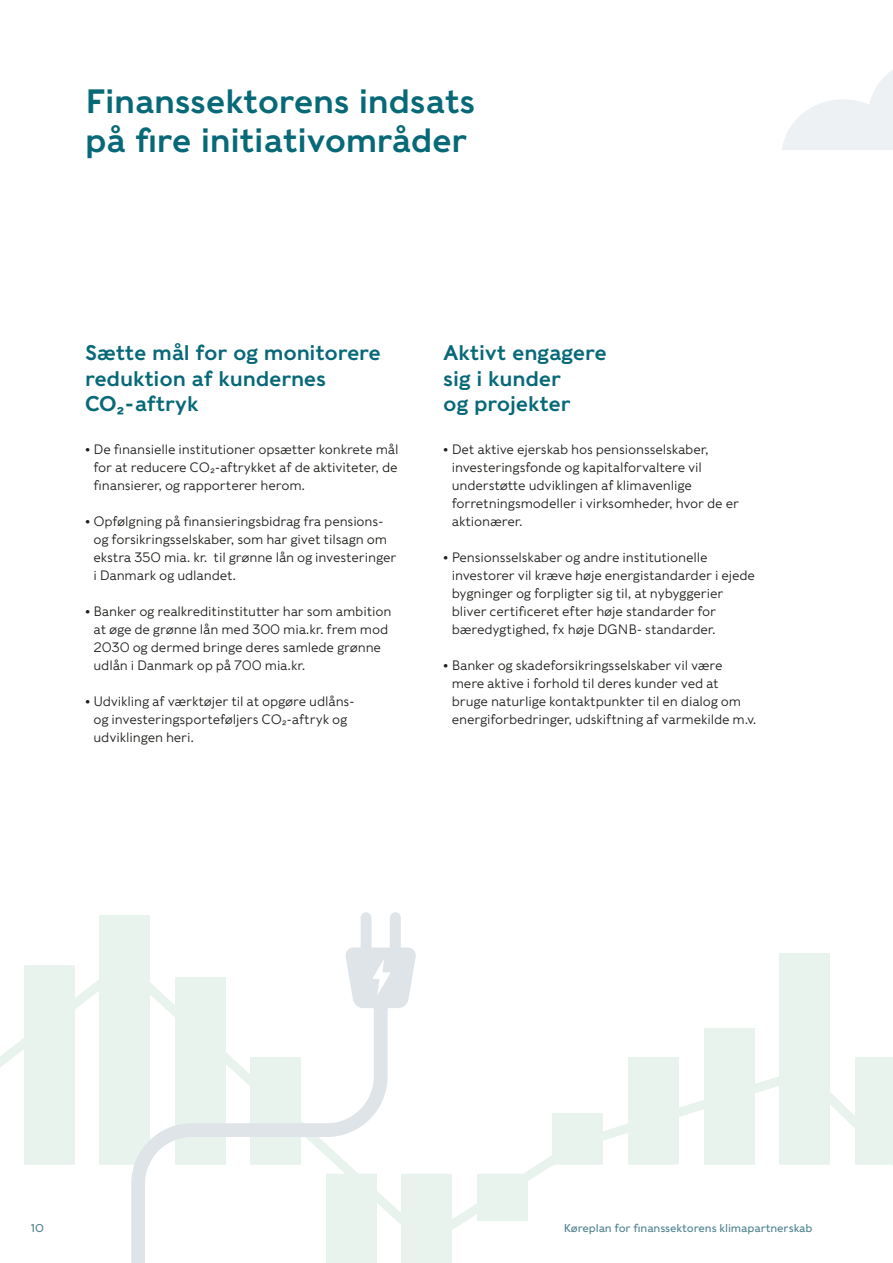
<style>
.page{position:relative;width:893px;height:1263px;background:#fff}
.page>*{position:absolute;margin:0;border:0;box-sizing:border-box;transform-origin:0 0}
.t1{font:33.45px/39px "Caslons Egyptian";letter-spacing:-.01em;color:#076978}
.t2{font:21px/25.5px "Caslons Egyptian";letter-spacing:-.01em;color:#076978}
.t3{font:300 13.5px/18px "Caslons Egyptian";letter-spacing:-.01em;color:#1d1d1b}
.t4{font:11.25px "Caslons Egyptian";letter-spacing:-.01em;color:#4c8190}
</style>
<div class="page">
<svg style="left:0;top:915px;width:893px;height:348px"></svg>
<svg style="left:782px;top:70px;width:111px;height:80px"></svg>
<svg style="left:124px;top:984px;width:270px;height:279px"></svg>
<svg style="left:345px;top:912px;width:71px;height:96px"></svg>
<h1 class="t1" style="left:85px;top:81px;width:392px">Finanssektorens indsats på fire initiativområder</h1>
<h2 class="t2" style="left:85px;top:339px;width:298px">Sætte mål for og monitorere reduktion af kundernes<br>CO -aftryk</h2>
<h2 class="t2" style="left:117px;top:401px;width:9px">²</h2>
<p class="t3" style="left:94px;top:440px;width:306px;text-align:justify;text-indent:-9px">• De finansielle institutioner opsætter konkrete mål for at reducere CO²-aftrykket af de aktiviteter, de finansierer, og rapporterer herom.</p>
<p class="t3" style="left:94px;top:512px;width:304px;text-indent:-9px">• Opfølgning på finansieringsbidrag fra pensions&shy;og forsikringsselskaber, som har givet tilsagn om ekstra 350 mia. kr. til grønne lån og investeringer i Danmark og udlandet.</p>
<p class="t3" style="left:94px;top:602px;width:299px;text-indent:-8px">• Banker og realkreditinstitutter har som ambition at øge de grønne lån med 300 mia.kr. frem mod 2030 og dermed bringe deres samlede grønne udlån i Danmark op på 700 mia.kr.</p>
<p class="t3" style="left:94px;top:692px;width:263px;text-indent:-9px">• Udvikling af værktøjer til at opgøre udlåns&shy;og investeringsporteføljers CO²-aftryk og udviklingen heri.</p>
<h2 class="t2" style="left:443px;top:339px;width:165px">Aktivt engagere sig i kunder<br>og projekter</h2>
<p class="t3" style="left:452px;top:440px;width:289px;text-indent:-9px">• Det aktive ejerskab hos pensionsselskaber, investeringsfonde og kapitalforvaltere vil understøtte udviklingen af klimavenlige forretningsmodeller i virksomheder, hvor de er aktionærer.</p>
<p class="t3" style="left:452px;top:548px;width:305px;text-indent:-9px">• Pensionsselskaber og andre institutionelle investorer vil kræve høje energistandarder i ejede bygninger og forpligter sig til, at nybyggerier bliver certificeret efter høje standarder for bæredygtighed, fx høje DGNB- standarder.</p>
<p class="t3" style="left:452px;top:656px;width:306px;text-indent:-9px">• Banker og skadeforsikringsselskaber vil være mere aktive i forhold til deres kunder ved at bruge naturlige kontaktpunkter til en dialog om energiforbedringer, udskiftning af varmekilde m.v.</p>
<p class="t4" style="left:31px;top:1220px;width:15px">10</p>
<p class="t4" style="left:564px;top:1220px;width:250px">Køreplan for finanssektorens klimapartnerskab</p>
</div>
